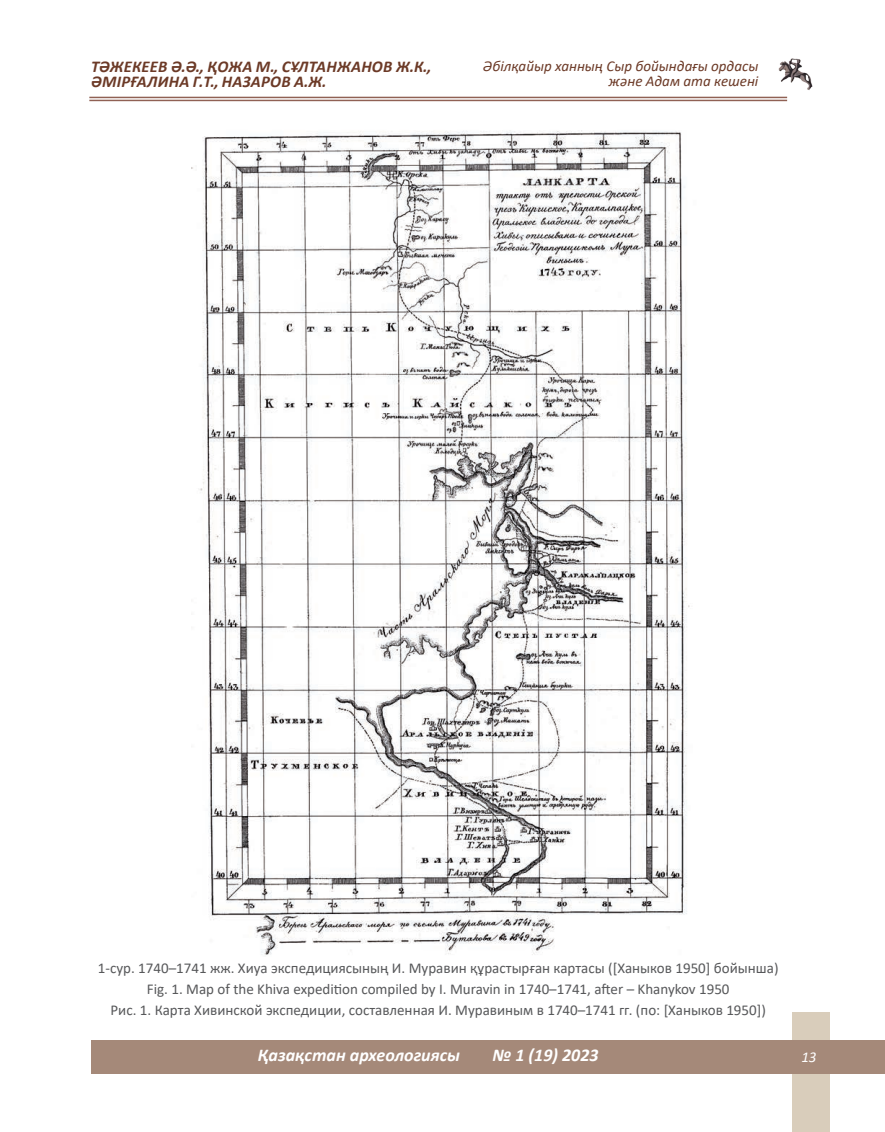
<style>
.page{position:relative;width:885px;height:1132px;background:#fff}
.page>*{position:absolute;margin:0;border:0;box-sizing:border-box;transform-origin:0 0}
.t1{font:italic 700 18px "Calibri";color:#fff}
.t2{font:italic 700 16.5px/15px "Calibri";letter-spacing:.015em;color:#6c3a27}
.t3{font:15px/21px "Calibri";color:#57585a;text-align:center}
.t4{font:italic 15px/15px "Calibri";color:#6c3a27;text-align:right}
.t5{font:italic 15px "Calibri";color:#fff}
</style>
<div class="page">
<img style="left:778px;top:58px;width:35px;height:32px">
<hr style="left:89px;top:97px;width:698px;height:1px;background:#906154">
<hr style="left:89px;top:100px;width:698px;height:1px;background:#906154">
<div style="left:792px;top:1012px;width:37px;height:119px;background:#d9cdbb"></div>
<div style="left:0;top:1040px;width:884px;height:33px;background:#a58979"></div>
<div style="left:0;top:1022px;width:90px;height:68px;background:#fff"></div>
<img style="left:191px;top:130px;width:499px;height:825px">
<p class="t2" style="left:91px;top:58px;width:342px;text-indent:80px">Ә.Ә., Қожа М., СҰлта нжанов Ж.К.,<br>ӘМІРҒАЛИНА Г.Т., На заров</p>
<p class="t2" style="left:91px;top:58px;width:60px">Тәжекеев</p>
<p class="t2" style="left:294px;top:73px;width:34px">А.Ж.</p>
<p class="t4" style="left:483px;top:58px;width:276px">Әбілқайыр ханның Сыр бойындағы ордасы және Адам ата кешені</p>
<p class="t3" style="left:98px;top:956px;width:682px">1-сур. 1740–1741 жж. Хиуа экспедициясының И. Муравин құрастырған картасы ([Ханыков 1950] бойынша)<br>Fig. 1. Map of the Khiva expedition compiled by I. Muravin in 1740–1741, after – Khanykov 1950<br>Рис. 1. Карта Хивинской экспедиции, составленная И. Муравиным в 1740–1741 гг. (по: [Ханыков 1950])</p>
<p class="t1" style="left:258px;top:1042px;width:204px">Қазақстан археологиясы</p>
<p class="t1" style="left:492px;top:1042px;width:108px">№ 1 (19) 2023</p>
<p class="t5" style="left:801px;top:1046px;width:17px">13</p>
</div>
